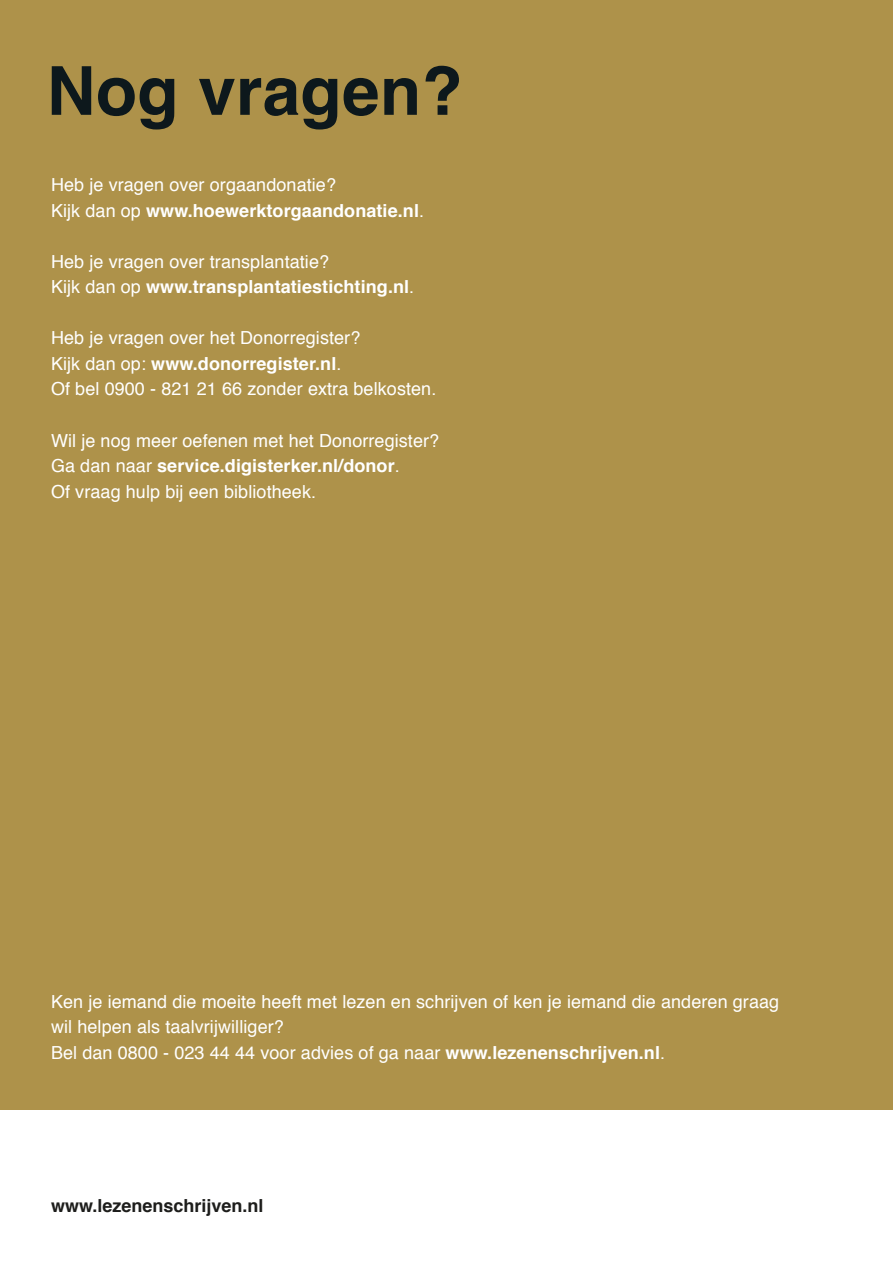
<style>
.page{position:relative;width:893px;height:1263px;background:#fff}
.page>*{position:absolute;margin:0;border:0;box-sizing:border-box;transform-origin:0 0}
.t1{font:700 67.5px "Helvetica";letter-spacing:.005em;color:#0d181c}
.t2{font:18px/25.5px "Helvetica";letter-spacing:.005em;color:#fff}
.t3{font:700 18px "Helvetica";color:#1d1d1b}
.s1{font-weight:700}
</style>
<div class="page">
<div style="left:0;top:0;width:893px;height:1110px;background:#ae924a"></div>
<h1 class="t1" style="left:47px;top:37px;width:417px">Nog vragen?</h1>
<p class="t2" style="left:51px;top:173px;width:375px">Heb je vragen over orgaandonatie?<br>Kijk dan op <span class="s1">www.hoewerktorgaandonatie.nl</span>.</p>
<p class="t2" style="left:51px;top:249px;width:365px">Heb je vragen over transplantatie?<br>Kijk dan op <span class="s1">www.transplantatiestichting.nl</span>.</p>
<p class="t2" style="left:51px;top:326px;width:387px">Heb je vragen over het Donorregister?<br>Kijk dan op: <span class="s1">www.donorregister.nl</span>.<br>Of bel 0900 - 821 21 66 zonder extra belkosten.</p>
<p class="t2" style="left:51px;top:428px;width:390px">Wil je nog meer oefenen met het Donorregister?<br>Ga dan naar <span class="s1">service.digisterker.nl/donor</span>.<br>Of vraag hulp bij een bibliotheek.</p>
<p class="t2" style="left:51px;top:989px;width:730px">Ken je iemand die moeite heeft met lezen en schrijven of ken je iemand die anderen graag wil helpen als taalvrijwilliger?<br>Bel dan 0800 - 023 44 44 voor advies of ga naar <span class="s1">www.lezenenschrijven.nl</span>.</p>
<p class="t3" style="left:51px;top:1191px;width:214px">www.lezenenschrijven.nl</p>
</div>
